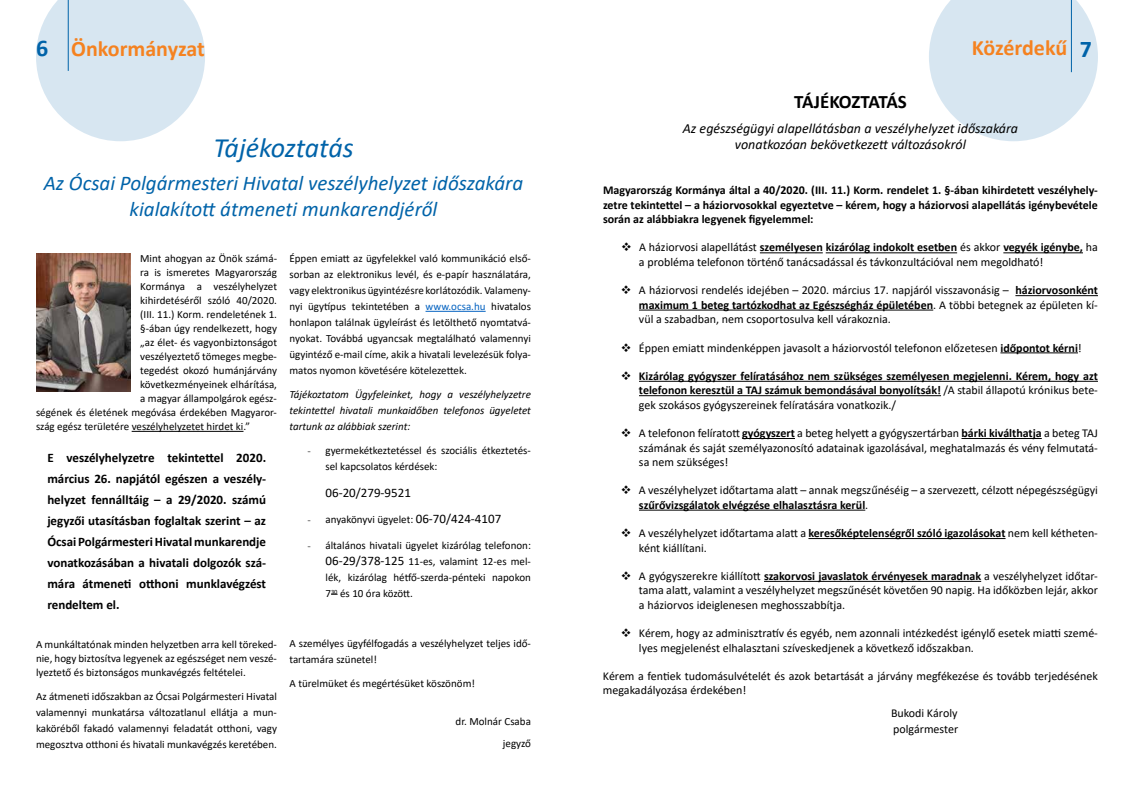
<style>
.page{position:relative;width:1134px;height:794px;background:#fff}
.page>*{position:absolute;margin:0;border:0;box-sizing:border-box;transform-origin:0 0}
.t1{font:italic 28px "Calibri";color:#0063a9}
.t2{font:700 24px "Calibri";color:#0063a9}
.t3{font:700 22px "Calibri";color:#f58220}
.t4{font:italic 21px/25.2px "Calibri";color:#0063a9;text-align:center}
.t5{font:700 19px "Calibri";letter-spacing:-.015em;color:#000}
.t6{font:italic 14px/16.8px "Calibri";color:#000;text-align:center}
.t7{font:700 13px/21px "Calibri";color:#000;text-align:justify}
.t8{font:13px "Calibri";color:#000}
.t9{font:12px/14.4px "Calibri";color:#000}
.t10{font:700 12px/14.4px "Calibri";color:#000;text-align:justify}
.t11{font:11px/16px "Calibri";color:#000;text-align:justify}
.t12{font:italic 11px/16px "Calibri";color:#000;text-align:justify}
.s1{font-size:24px;color:#0063a9}
.s2{color:#0563c1}
.s3{font-family:"Garamond"}
.s4{font-size:13px}
.s5{font-weight:700}
.s6{font-weight:400}
</style>
<div class="page">
<svg style="left:929px;top:0;width:169px;height:141px"></svg>
<svg style="left:36px;top:0;width:169px;height:141px"></svg>
<hr style="left:132px;top:431px;width:111px;height:1px;background:#000">
<hr style="left:425px;top:311px;width:61px;height:1px;background:#0563c1">
<img style="left:36px;top:254px;width:94px;height:137px">
<hr style="left:760px;top:252px;width:63px;height:1px;background:#000">
<hr style="left:826px;top:252px;width:131px;height:1px;background:#000">
<hr style="left:1003px;top:252px;width:80px;height:1px;background:#000">
<hr style="left:1015px;top:295px;width:83px;height:1px;background:#000">
<hr style="left:639px;top:310px;width:294px;height:1px;background:#000">
<hr style="left:1000px;top:352px;width:78px;height:1px;background:#000">
<hr style="left:639px;top:381px;width:459px;height:1px;background:#000">
<hr style="left:639px;top:395px;width:302px;height:1px;background:#000">
<hr style="left:742px;top:438px;width:53px;height:1px;background:#000">
<hr style="left:961px;top:438px;width:81px;height:1px;background:#000">
<hr style="left:639px;top:510px;width:226px;height:1px;background:#000">
<hr style="left:808px;top:538px;width:197px;height:1px;background:#000">
<hr style="left:764px;top:581px;width:217px;height:1px;background:#000">
<h3 class="t3" style="left:36px;top:33px;width:170px"><span class="s1">6</span> Önkormányzat</h3>
<h2 class="t2" style="left:1080px;top:32px;width:14px">7</h2>
<h3 class="t3" style="left:972px;top:32px;width:97px">Közérdekű</h3>
<h1 class="t1" style="left:213px;top:128px;width:142px">Tájékoztatás</h1>
<h3 class="t4" style="left:44px;top:170px;width:481px">Az Ócsai Polgármesteri Hivatal veszélyhelyzet időszakára kialakított átmeneti munkarendjéről</h3>
<p class="t11" style="left:140px;top:250px;width:138px">Mint ahogyan az Önök számá‑</p>
<p class="t11" style="left:140px;top:264px;width:138px">ra is ismeretes Magyarország</p>
<p class="t11" style="left:140px;top:278px;width:138px">Kormánya a veszélyhelyzet</p>
<p class="t11" style="left:140px;top:292px;width:138px">kihirdetéséről szóló 40/2020.</p>
<p class="t11" style="left:140px;top:306px;width:138px">(III. 11.) Korm. rendeletének 1.</p>
<p class="t11" style="left:140px;top:320px;width:138px">§-ában úgy rendelkezett, hogy</p>
<p class="t11" style="left:140px;top:334px;width:138px">„az élet- és vagyonbiztonságot</p>
<p class="t11" style="left:140px;top:348px;width:138px">veszélyeztető tömeges megbe‑</p>
<p class="t11" style="left:140px;top:362px;width:138px">tegedést okozó humánjárvány</p>
<p class="t11" style="left:140px;top:376px;width:138px">következményeinek elhárítása,</p>
<p class="t11" style="left:140px;top:390px;width:138px">a magyar állampolgárok egész‑</p>
<p class="t11" style="left:36px;top:404px;width:242px">ségének és életének megóvása érdekében Magyaror‑</p>
<p class="t11" style="left:36px;top:418px;width:216px">szág egész területére veszélyhelyzetet hirdet ki.”</p>
<p class="t7" style="left:47px;top:447px;width:220px">E veszélyhelyzetre tekintettel 2020. március 26. napjától egészen a veszély&shy;helyzet fennálltáig – a 29/2020. számú jegyzői utasításban foglaltak szerint – az Ócsai Polgármesteri Hivatal munkarendje vonatkozásában a hivatali dolgozók szá&shy;mára átmeneti otthoni munklavégzést rendeltem el.</p>
<p class="t11" style="left:36px;top:637px;width:243px;line-height:14px">A munkáltatónak minden helyzetben arra kell töreked‑ nie, hogy biztosítva legyenek az egészséget nem veszé‑ lyeztető és biztonságos munkavégzés feltételei.</p>
<p class="t11" style="left:36px;top:688px;width:243px">Az átmeneti időszakban az Ócsai Polgármesteri Hivatal valamennyi munkatársa változatlanul ellátja a mun‑ kaköréből fakadó valamennyi feladatát otthoni, vagy megosztva otthoni és hivatali munkavégzés keretében.</p>
<p class="t11" style="left:289px;top:250px;width:243px">Éppen emiatt az ügyfelekkel való kommunikáció első‑ sorban az elektronikus levél, és e-papír használatára, vagy elektronikus ügyintézésre korlátozódik. Valamen ‑ nyi ügytípus tekintetében a <span class="s2">www.ocsa.hu</span> hivatalos honlapon találnak ügyleírást és letölthető nyomtatvá‑ nyokat. Továbbá ugyancsak megtalálható valamennyi ügyintéző e-mail címe, akik a hivatali levelezésük folya‑ matos nyomon követésére kötelezettek.</p>
<p class="t12" style="left:289px;top:386px;width:243px">Tájékoztatom Ügyfeleinket, hogy a veszélyhelyzetre tekintettel hivatali munkaidőben telefonos ügyeletet tartunk az alábbiak szerint:</p>
<p class="t11" style="left:325px;top:442px;width:207px;text-indent:-18px"><span class="s3">-</span> gyermekétkeztetéssel és szociális étkeztetés‑ sel kapcsolatos kérdések:</p>
<p class="t8" style="left:325px;top:484px;width:87px">06-20/279-9521</p>
<p class="t11" style="left:307px;top:511px;width:195px"><span class="s3">-</span> anyakönyvi ügyelet: <span class="s4">06-70/424-4107</span></p>
<p class="t11" style="left:325px;top:537px;width:207px;text-indent:-18px"><span class="s3">-</span> általános hivatali ügyelet kizárólag telefonon:<br><span class="s4">06-29/378-125</span> 11-es, valamint 12-es mel‑ lék, kizárólag hétfő-szerda-pénteki napokon 7<sup>30</sup> és 10 óra között.</p>
<p class="t11" style="left:289px;top:635px;width:243px">A személyes ügyfélfogadás a veszélyhelyzet teljes idő‑ tartamára szünetel!</p>
<p class="t11" style="left:289px;top:675px;width:187px">A türelmüket és megértésüket köszönöm!</p>
<p class="t11" style="left:456px;top:710px;width:77px;line-height:22px;text-align:right">dr. Molnár Csaba jegyző</p>
<h3 class="t5" style="left:794px;top:88px;width:114px">TÁJÉKOZTATÁS</h3>
<p class="t6" style="left:683px;top:119px;width:337px">Az egészségügyi alapellátásban a veszélyhelyzet időszakára vonatkozóan bekövetkezett változásokról</p>
<p class="t10" style="left:603px;top:183px;width:496px">Magyarország Kormánya által a 40/2020. (III. 11.) Korm. rendelet 1. §-ában kihirdetett veszélyhely&shy;zetre tekintettel – a háziorvosokkal egyeztetve – kérem, hogy a háziorvosi alapellátás igénybevétele során az alábbiakra legyenek figyelemmel:</p>
<p class="t9" style="left:639px;top:240px;width:460px;text-indent:-18px">❖ A háziorvosi alapellátást <span class="s5">személyesen kizárólag indokolt esetben</span> és akkor <span class="s5">vegyék igénybe,</span> ha a probléma telefonon történő tanácsadással és távkonzultációval nem megoldható!</p>
<p class="t9" style="left:639px;top:283px;width:460px;text-align:justify;text-indent:-18px">❖ A háziorvosi rendelés idejében – 2020. március 17. napjáról visszavonásig – <span class="s5">háziorvosonként maximum 1 beteg tartózkodhat az Egészségház épületében</span>. A többi betegnek az épületen kí‑ vül a szabadban, nem csoportosulva kell várakoznia.</p>
<p class="t9" style="left:621px;top:340px;width:462px">❖ Éppen emiatt mindenképpen javasolt a háziorvostól telefonon előzetesen <span class="s5">időpontot kérni</span>!</p>
<p class="t10" style="left:639px;top:368px;width:460px;text-indent:-18px">❖ Kizárólag gyógyszer felíratásához nem szükséges személyesen megjelenni. Kérem, hogy azt telefonon keresztül a TAJ számuk bemondásával bonyolítsák! <span class="s6">/A stabil állapotú krónikus bete‑ gek szokásos gyógyszereinek felíratására vonatkozik./</span></p>
<p class="t9" style="left:639px;top:426px;width:460px;text-align:justify;text-indent:-18px">❖ A telefonon felíratott <span class="s5">gyógyszert</span> a beteg helyett a gyógyszertárban <span class="s5">bárki kiválthatja</span> a beteg TAJ számának és saját személyazonosító adatainak igazolásával, meghatalmazás és vény felmutatá‑ sa nem szükséges!</p>
<p class="t9" style="left:639px;top:483px;width:460px;text-indent:-18px">❖ A veszélyhelyzet időtartama alatt – annak megszűnéséig – a szervezett, célzott népegészségügyi <span class="s5">szűrővizsgálatok elvégzése elhalasztásra kerül</span>.</p>
<p class="t9" style="left:639px;top:526px;width:460px;text-indent:-18px">❖ A veszélyhelyzet időtartama alatt a <span class="s5">keresőképtelenségről szóló igazolásokat</span> nem kell kétheten‑ ként kiállítani.</p>
<p class="t9" style="left:639px;top:568px;width:460px;text-align:justify;text-indent:-18px">❖ A gyógyszerekre kiállított <span class="s5">szakorvosi javaslatok érvényesek maradnak</span> a veszélyhelyzet időtar‑ tama alatt, valamint a veszélyhelyzet megszűnését követően 90 napig. Ha időközben lejár, akkor a háziorvos ideiglenesen meghosszabbítja.</p>
<p class="t9" style="left:639px;top:626px;width:460px;text-indent:-18px">❖ Kérem, hogy az adminisztratív és egyéb, nem azonnali intézkedést igénylő esetek miatti szemé‑ lyes megjelenést elhalasztani szíveskedjenek a következő időszakban.</p>
<p class="t9" style="left:603px;top:668px;width:496px">Kérem a fentiek tudomásulvételét és azok betartását a járvány megfékezése és tovább terjedésének megakadályozása érdekében!</p>
<p class="t9" style="left:891px;top:704px;width:69px;line-height:16px">Bukodi Károly polgármester</p>
</div>
